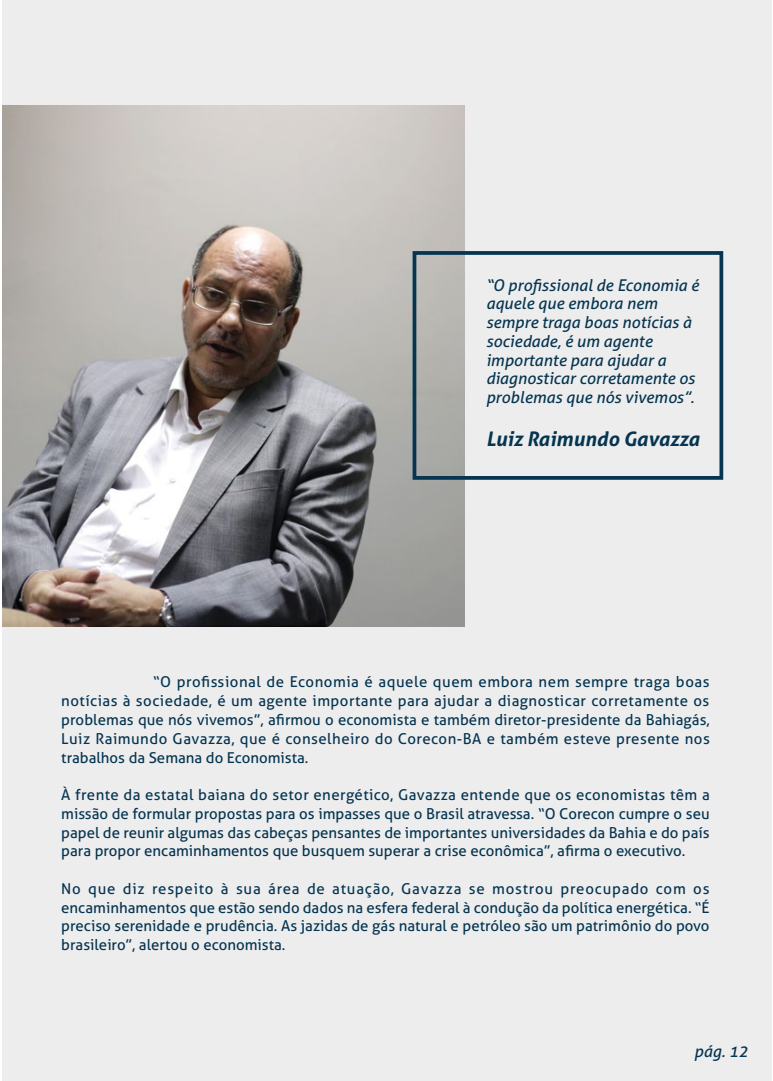
<style>
.page{position:relative;width:773px;height:1081px;background:#fff}
.page>*{position:absolute;margin:0;border:0;box-sizing:border-box;transform-origin:0 0}
.t1{font:italic 700 20px "Aller";color:#053551}
.t2{font:italic 16.25px/18.8px "Aller";color:#053551}
.t3{font:15px/18.8px "Aller";color:#053551;text-align:justify}
</style>
<div class="page">
<div style="left:2px;top:1px;width:769px;height:1080px;background:#eeeded"></div>
<img style="left:2px;top:106px;width:462px;height:520px">
<div style="left:412px;top:251px;width:311px;height:229px;border:4px solid #053551"></div>
<p class="t2" style="left:486px;top:275px;width:214px">“O profissional de Economia é aquele que embora nem sempre traga boas notícias à sociedade, é um agente importante para ajudar a diagnosticar corretamente os problemas que nós vivemos”.</p>
<h1 class="t1" style="left:486px;top:426px;width:215px">Luiz Raimundo Gavazza</h1>
<p class="t3" style="left:61px;top:673px;width:650px;text-indent:92px">“O profissional de Economia é aquele quem embora nem sempre traga boas notícias à sociedade, é um agente importante para ajudar a diagnosticar corretamente os problemas que nós vivemos”, afirmou o economista e também diretor-presidente da Bahiagás, Luiz Raimundo Gavazza, que é conselheiro do Corecon-BA e também esteve presente nos trabalhos da Semana do Economista.</p>
<p class="t3" style="left:61px;top:785px;width:650px">À frente da estatal baiana do setor energético, Gavazza entende que os economistas têm a missão de formular propostas para os impasses que o Brasil atravessa. “O Corecon cumpre o seu papel de reunir algumas das cabeças pensantes de importantes universidades da Bahia e do país para propor encaminhamentos que busquem superar a crise econômica”, afirma o executivo.</p>
<p class="t3" style="left:61px;top:879px;width:649px">No que diz respeito à sua área de atuação, Gavazza se mostrou preocupado com os encaminhamentos que estão sendo dados na esfera federal à condução da política energética. “É preciso serenidade e prudência. As jazidas de gás natural e petróleo são um patrimônio do povo brasileiro”, alertou o economista.</p>
<p class="t2" style="left:694px;top:1042px;width:56px">pág. 12</p>
</div>
